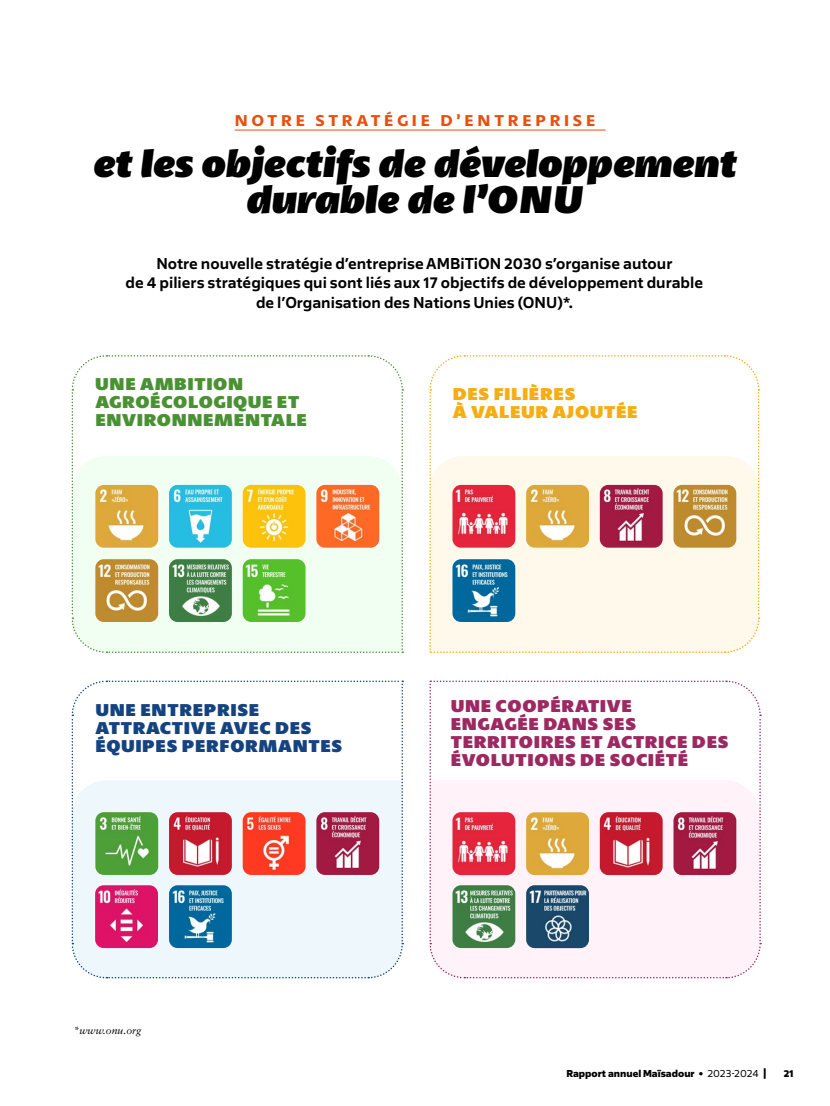
<style>
.page{position:relative;width:830px;height:1106px;background:#fff}
.page>*{position:absolute;margin:0;border:0;box-sizing:border-box;transform-origin:0 0}
.t1{font:italic 900 40.5px/36px "Petala Pro";color:#000;text-align:center}
.t2{font:900 18px/18px "Petala Pro";letter-spacing:.04em;color:#9c2961}
.t3{font:900 18px/18px "Petala Pro";letter-spacing:.04em;color:#144380}
.t4{font:900 18px/18px "Petala Pro";letter-spacing:.035em;color:#4a9134}
.t5{font:900 18px/18px "Petala Pro";letter-spacing:.035em;color:#f5ad14}
.t6{font:600 16.5px/19.8px "Salis MVB";color:#000;text-align:center}
.t7{font:600 16.5px "Petala Pro";letter-spacing:.23em;color:#e94e0f}
.t8{font:800 10.5px "Salis MVB";color:#000}
.t9{font:italic 10.5px "Sabon LT Pro";color:#000}
.s1{font-weight:400}
</style>
<div class="page">
<hr style="left:234px;top:130px;width:371px;height:1px;background:#e94e0f">
<svg style="left:429px;top:680px;width:332px;height:299px"></svg>
<img style="left:452px;top:812px;width:63px;height:63px">
<img style="left:673px;top:812px;width:63px;height:63px">
<img style="left:599px;top:812px;width:63px;height:63px">
<img style="left:526px;top:885px;width:62px;height:63px">
<svg style="left:71px;top:680px;width:332px;height:299px"></svg>
<img style="left:95px;top:812px;width:63px;height:63px">
<img style="left:169px;top:812px;width:63px;height:63px">
<img style="left:242px;top:812px;width:63px;height:63px">
<img style="left:95px;top:885px;width:63px;height:63px">
<img style="left:169px;top:885px;width:63px;height:63px">
<svg style="left:429px;top:355px;width:330px;height:298px"></svg>
<img style="left:452px;top:485px;width:63px;height:62px">
<img style="left:526px;top:485px;width:62px;height:62px">
<img style="left:599px;top:485px;width:63px;height:62px">
<img style="left:673px;top:485px;width:63px;height:62px">
<img style="left:452px;top:559px;width:63px;height:63px">
<svg style="left:71px;top:355px;width:332px;height:298px"></svg>
<img style="left:95px;top:485px;width:63px;height:62px">
<img style="left:169px;top:485px;width:63px;height:62px">
<img style="left:242px;top:485px;width:63px;height:62px">
<img style="left:316px;top:485px;width:63px;height:62px">
<img style="left:95px;top:559px;width:63px;height:63px">
<img style="left:169px;top:559px;width:63px;height:63px">
<img style="left:242px;top:559px;width:63px;height:63px">
<img style="left:316px;top:812px;width:63px;height:63px">
<img style="left:526px;top:812px;width:62px;height:63px">
<img style="left:452px;top:885px;width:63px;height:63px">
<p class="t7" style="left:234px;top:109px;width:362px">NOTRE STRATÉGIE D’ENTREPRISE</p>
<h1 class="t1" style="left:93px;top:143px;width:644px">et les objectifs de développement durable de l’ONU</h1>
<p class="t6" style="left:125px;top:252px;width:579px">Notre nouvelle stratégie d’entreprise AMBiTiON 2030 s’organise autour<br>de 4 piliers stratégiques qui sont liés aux 17 objectifs de développement durable de l’Organisation des Nations Unies (ONU)*.</p>
<p class="t4" style="left:95px;top:374px;width:213px">UNE AMBITION<br>AGROÉCOLOGIQUE ET<br>ENVIRONNEMENTALE</p>
<p class="t3" style="left:95px;top:700px;width:248px">UNE ENTREPRISE<br>ATTRACTIVE AVEC DES<br>ÉQUIPES PERFORMANTES</p>
<p class="t9" style="left:73px;top:1023px;width:69px">*www.onu.org</p>
<p class="t5" style="left:452px;top:384px;width:186px">DES FILIÈRES<br>À VALEUR AJOUTÉE</p>
<p class="t2" style="left:450px;top:696px;width:279px">UNE COOPÉRATIVE<br>ENGAGÉE DANS SES<br>TERRITOIRES ET ACTRICE DES<br>ÉVOLUTIONS DE SOCIÉTÉ</p>
<p class="t8" style="left:566px;top:1066px;width:202px">Rapport annuel Maïsadour <span class="s1">• 2023-2024</span> |</p>
<p class="t8" style="left:783px;top:1066px;width:11px">21</p>
</div>
